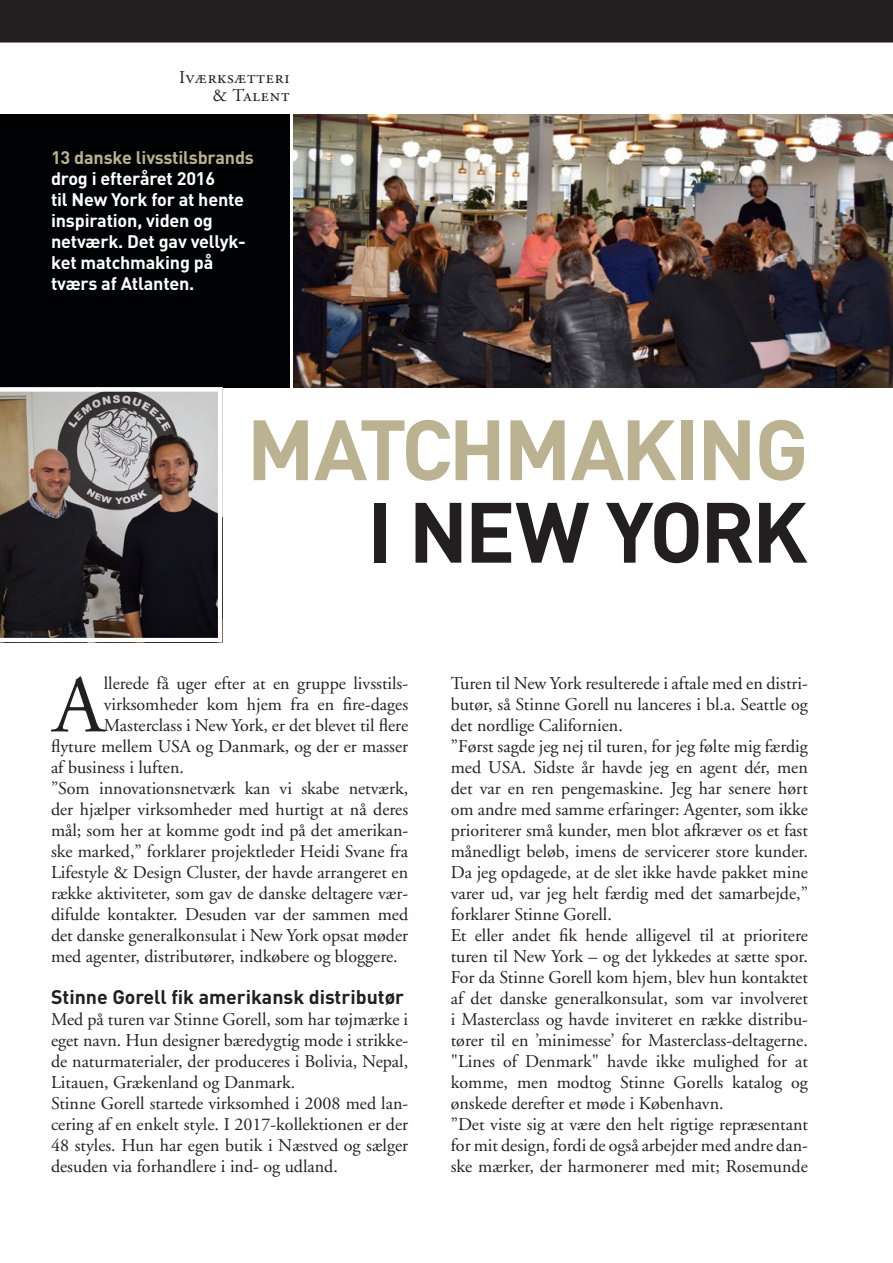
<style>
.page{position:relative;width:893px;height:1263px;background:#fff}
.page>*{position:absolute;margin:0;border:0;box-sizing:border-box;transform-origin:0 0}
.Rubrik_Caps{font:700 84px "DIN";letter-spacing:-.03em;color:#bab290}
.Rubrik_Caps-2{font:700 84px "DIN";letter-spacing:-.04em;color:#231f20}
.Brød_uncial{font:81.3px "Adobe Garamond";color:#231f20}
.Mellemrubrik{font:700 19.5px "DIN";color:#231f20}
.Brødtekst_pos{font:18px/21px "Adobe Garamond";color:#231f20;text-align:justify}
.Brød_uncial-2{font:18px "Adobe Garamond";color:#231f20}
.Underrubrik{font:700 18px/21px "DIN";letter-spacing:-.01em;color:#fff}
.Toptekst{font:18px/18px "Adobe Garamond Regular SC";letter-spacing:.05em;color:#231f20;text-align:right}
.s1{font-family:"Adobe Garamond"}
.s2{color:#bab290}
</style>
<div class="page">
<img style="left:293px;top:114px;width:600px;height:273px">
<div style="left:0;top:114px;width:289px;height:273px;background:#010203"></div>
<svg style="left:0;top:387px;width:222px;height:251px;background:#645e5d"></svg>
<div style="left:0;top:0;width:893px;height:43px;background:#231f20"></div>
<p class="Toptekst" style="left:179px;top:69px;width:112px">Iværksætteri <span class="s1">&amp;</span> Talent</p>
<p class="Underrubrik" style="left:51px;top:146px;width:204px"><span class="s2">13 danske livsstilsbrands </span>drog i efteråret 2016<br>til New York for at hente inspiration, viden og netværk. Det gav vellyk&shy;ket matchmaking på tværs af Atlanten.</p>
<p class="Rubrik_Caps" style="left:247px;top:395px;width:563px">MATCHMAKING</p>
<p class="Rubrik_Caps-2" style="left:367px;top:477px;width:443px">I NEW YORK</p>
<p class="Brød_uncial" style="left:53px;top:662px;width:52px">A</p>
<p class="Brød_uncial-2" style="left:104px;top:674px;width:306px">llerede få uger efter at en gruppe livsstils-</p>
<p class="Brød_uncial-2" style="left:104px;top:695px;width:306px">virksomheder kom hjem fra en fire-dages</p>
<p class="Brød_uncial-2" style="left:104px;top:716px;width:306px">Masterclass i New York, er det blevet til flere</p>
<p class="Brød_uncial-2" style="left:51px;top:737px;width:359px">flyture mellem USA og Danmark, og der er masser</p>
<p class="Brød_uncial-2" style="left:51px;top:758px;width:134px">af business i luften.</p>
<p class="Brødtekst_pos" style="left:51px;top:779px;width:359px">”Som innovationsnetværk kan vi skabe netværk, der hjælper virksomheder med hurtigt at nå deres mål; som her at komme godt ind på det amerikan&shy;ske marked,” forklarer projektleder Heidi Svane fra Lifestyle &amp; Design Cluster, der havde arrangeret en række aktiviteter, som gav de danske deltagere vær&shy;difulde kontakter. Desuden var der sammen med det danske generalkonsulat i New York opsat møder med agenter, distributører, indkøbere og bloggere.</p>
<p class="Mellemrubrik" style="left:51px;top:984px;width:355px">Stinne Gorell fik amerikansk distributør</p>
<p class="Brødtekst_pos" style="left:51px;top:1010px;width:359px">Med på turen var Stinne Gorell, som har tøjmærke i eget navn. Hun designer bæredygtig mode i strikke&shy;de naturmaterialer, der produceres i Bolivia, Nepal, Litauen, Grækenland og Danmark.</p>
<p class="Brødtekst_pos" style="left:51px;top:1094px;width:359px">Stinne Gorell startede virksomhed i 2008 med lan&shy;cering af en enkelt style. I 2017-kollektionen er der 48 styles. Hun har egen butik i Næstved og sælger desuden via forhandlere i ind- og udland.</p>
<p class="Brødtekst_pos" style="left:451px;top:674px;width:359px">Turen til New York resulterede i aftale med en distri&shy;butør, så Stinne Gorell nu lanceres i bl.a. Seattle og det nordlige Californien.</p>
<p class="Brødtekst_pos" style="left:451px;top:737px;width:359px">”Først sagde jeg nej til turen, for jeg følte mig færdig med USA. Sidste år havde jeg en agent dér, men det var en ren pengemaskine. Jeg har senere hørt om andre med samme erfaringer: Agenter, som ikke prioriterer små kunder, men blot afkræver os et fast månedligt beløb, imens de servicerer store kunder.<br>Da jeg opdagede, at de slet ikke havde pakket mine varer ud, var jeg helt færdig med det samarbejde,” forklarer Stinne Gorell.</p>
<p class="Brødtekst_pos" style="left:451px;top:926px;width:359px">Et eller andet fik hende alligevel til at prioritere turen til New York – og det lykkedes at sætte spor.<br>For da Stinne Gorell kom hjem, blev hun kontaktet af det danske generalkonsulat, som var involveret i Masterclass og havde inviteret en række distribu&shy;tører til en ’minimesse’ for Masterclass-deltagerne. "Lines of Denmark" havde ikke mulighed for at komme, men modtog Stinne Gorells katalog og ønskede derefter et møde i København.</p>
<p class="Brødtekst_pos" style="left:451px;top:1115px;width:359px">”Det viste sig at være den helt rigtige repræsentant for mit design, fordi de også arbejder med andre dan&shy;ske mærker, der harmonerer med mit; Rosemunde</p>
</div>
